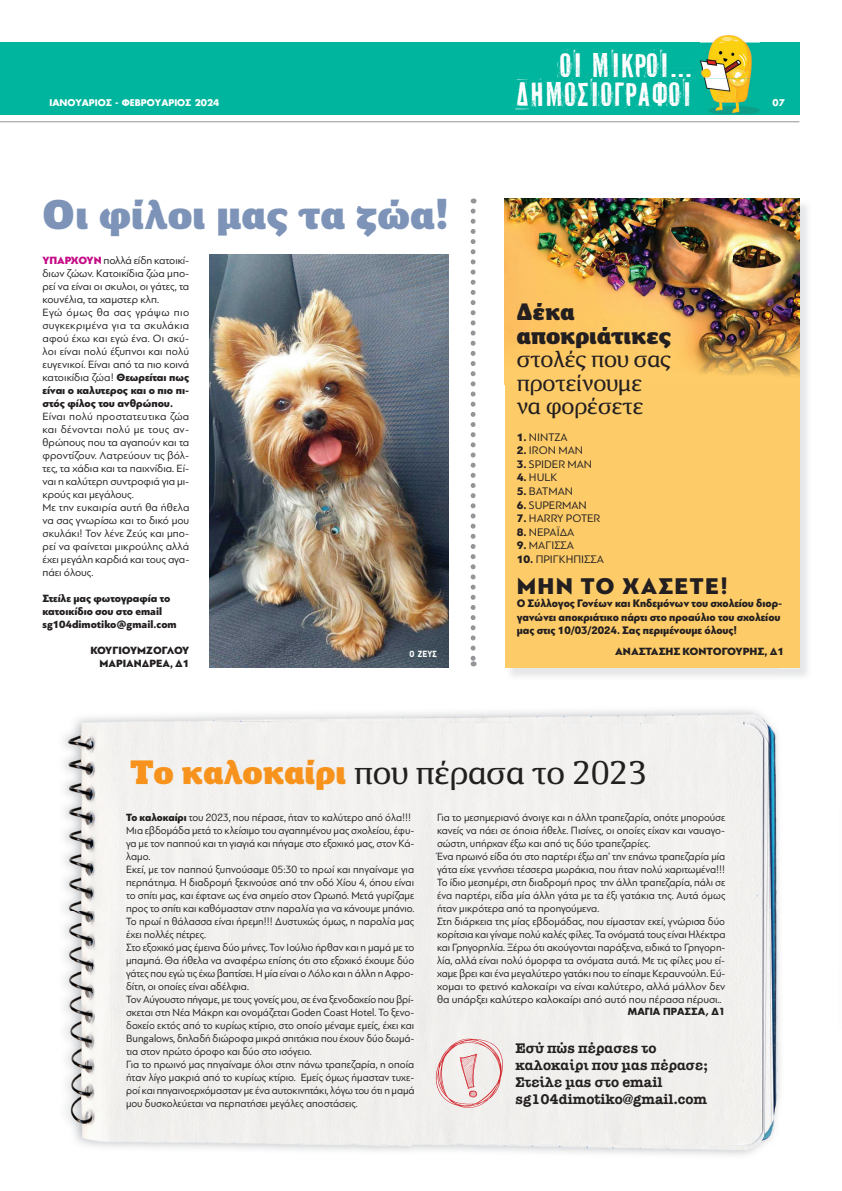
<style>
.page{position:relative;width:842px;height:1191px;background:#fff}
.page>*{position:absolute;margin:0;border:0;box-sizing:border-box;transform-origin:0 0}
.t1{font:900 37.7px "BHMA Next Step 10";letter-spacing:.01em;color:#7d94b8}
.t2{font:31.6px "PF Fuel Pro";color:#fff}
.t3{font:31px "BHMA Next Step 10";color:#231f20}
.t4{font:900 23.9px "PF Bague Sans Pro";letter-spacing:.06em;color:#231f20}
.t5{font:21.7px/23.4px "BHMA Next Step 10";color:#231f20}
.t6{font:900 21.7px/23.4px "BHMA Next Step 10";color:#231f20}
.t7{font:14px/16.8px "BHMA Typ Black Roman";color:#231f20}
.t8{font:900 11.4px/13.5px "PF Bague Sans Pro";color:#231f20;scale:.95 1}
.t9{font:11.4px "PF Bague Sans Pro";color:#231f20}
.t10{font:11px/13px "PF Bague Sans Pro";color:#231f20;scale:.95 1}
.t11{font:11px/13px "PF Bague Sans Pro";color:#231f20}
.t12{font:900 11px/13px "PF Bague Sans Pro";color:#231f20}
.t13{font:700 9.5px "PF Futura Neu";color:#231f20}
.t14{font:700 9px "PF Futura Neu";color:#fff}
.t15{font:900 9px "PF Din Text";color:#fff;scale:.94 1}
.s1{font-weight:900;color:#c50c86}
.s2{font-weight:900}
.s3{font-weight:900;color:#f7931d}
</style>
<div class="page">
<div style="left:0;top:43px;width:799px;height:72px;background:#00b59d"></div>
<hr style="left:0;top:121px;width:799px;height:1px;background:#939598">
<img style="left:700px;top:36px;width:60px;height:78px">
<img style="left:700px;top:45px;width:3px;height:38px">
<img style="left:66px;top:710px;width:714px;height:445px">
<svg style="left:436px;top:1038px;width:67px;height:70px"></svg>
<img style="left:210px;top:254px;width:239px;height:413px">
<img style="left:778px;top:200px;width:30px;height:477px">
<div style="left:505px;top:198px;width:294px;height:470px;background:#fdcc69"></div>
<img style="left:505px;top:198px;width:294px;height:178px">
<svg style="left:471px;top:211px;width:5px;height:455px"></svg>
<p class="t14" style="left:50px;top:97px;width:171px">ΙΑΝΟΥΑΡΙΟΣ - ΦΕΒΡΟΥΑΡΙΟΣ 2024</p>
<h2 class="t2" style="left:559px;top:43px;width:134px">Οι µικροί...</h2>
<h2 class="t2" style="left:516px;top:72px;width:178px">δηµοσιογράφοι</h2>
<p class="t14" style="left:773px;top:97px;width:14px">07</p>
<h1 class="t1" style="left:43px;top:189px;width:408px">Οι φίλοι µας τα ζώα!</h1>
<p class="t11" style="left:43px;top:254px;width:148px"><span class="s1">ΥΠΑΡΧΟΥΝ</span> πολλά είδη κατοικί&shy;διων ζώων. Κατοικίδια ζώα µπο&shy;ρεί να είναι οι σκυλοι, οι γάτες, τα κουνέλια, τα χαµστερ κλπ.<br>Εγώ όµως θα σας γράψω πιο συγκεκριµένα για τα σκυλάκια αφού έχω και εγώ ένα. Οι σκύ&shy;λοι είναι πολύ έξυπνοι και πολύ ευγενικοί. Είναι από τα πιο κοινά κατοικίδια ζώα! <span class="s2">Θεωρείται πως είναι ο καλυτερος και ο πιο πι&shy;στός φίλος του ανθρώπου.</span></p>
<p class="t11" style="left:43px;top:410px;width:148px">Είναι πολύ προστατευτικα ζώα και δένονται πολύ µε τους αν&shy;θρώπους που τα αγαπούν και τα φροντίζουν. Λατρεύουν τις βόλ&shy;τες, τα χάδια και τα παιχνίδια. Εί&shy;ναι η καλύτερη συντροφιά για µι&shy;κρούς και µεγάλους.<br>Με την ευκαιρία αυτή θα ήθελα να σας γνωρίσω και το δικό µου σκυλάκι! Τον λένε Ζεύς και µπο&shy;ρεί να φαίνεται µικρούλης αλλά έχει µεγάλη καρδιά και τους αγα&shy;πάει όλους.</p>
<p class="t12" style="left:43px;top:592px;width:136px">Στείλε µας φωτογραφία το κατοικίδιο σου στο email sg104dimotiko@gmail.com</p>
<p class="t12" style="left:90px;top:644px;width:100px;text-align:right">ΚΟΥΓΙΟΥΜΖΟΓΛΟΥ<br>ΜΑΡΙΑΝ∆ΡΕΑ, ∆1</p>
<h3 class="t6" style="left:517px;top:299px;width:156px">∆έκα αποκριάτικες</h3>
<h3 class="t5" style="left:517px;top:347px;width:156px">στολές που σας προτείνουµε να φορέσετε</h3>
<p class="t9" style="left:517px;top:430px;width:52px"><span class="s2">1.</span> ΝΙΝΤΖΑ</p>
<p class="t9" style="left:517px;top:444px;width:68px"><span class="s2">2.</span> IRON MAN</p>
<p class="t9" style="left:517px;top:457px;width:77px"><span class="s2">3.</span> SPIDER MAN</p>
<p class="t9" style="left:517px;top:471px;width:42px"><span class="s2">4.</span> HULK</p>
<p class="t9" style="left:517px;top:484px;width:58px"><span class="s2">5.</span> BATMAN</p>
<p class="t9" style="left:517px;top:498px;width:72px"><span class="s2">6.</span> SUPERMAN</p>
<p class="t9" style="left:517px;top:511px;width:85px"><span class="s2">7.</span> HARRY POTER</p>
<p class="t9" style="left:517px;top:525px;width:59px"><span class="s2">8.</span> ΝΕΡΑΪ∆Α</p>
<p class="t9" style="left:517px;top:538px;width:59px"><span class="s2">9.</span> ΜΑΓΙΣΣΑ</p>
<p class="t9" style="left:517px;top:552px;width:89px"><span class="s2">10.</span> ΠΡΙΓΚΗΠΙΣΣΑ</p>
<h3 class="t4" style="left:517px;top:571px;width:213px">ΜΗΝ ΤΟ ΧΑΣΕΤΕ!</h3>
<p class="t8" style="left:517px;top:597px;width:281px">Ο Σύλλογος Γονέων και Κηδεµόνων του σχολείου διορ&shy;γανώνει αποκριάτικο πάρτι στο προαύλιο του σχολείου µας στις 10/03/2024. Σας περιµένουµε όλους!</p>
<p class="t15" style="left:409px;top:648px;width:31px">Ο ΖΕΥΣ</p>
<p class="t12" style="left:615px;top:645px;width:170px">ΑΝΑΣΤΑΣΗΣ ΚΟΝΤΟΓΟΥΡΗΣ, ∆1</p>
<h3 class="t3" style="left:130px;top:755px;width:518px"><span class="s3">Το καλοκαίρι</span> που πέρασα το 2023</h3>
<p class="t10" style="left:126px;top:811px;width:305px"><span class="s2">Το καλοκαίρι</span> του 2023, που πέρασε, ήταν το καλύτερο από όλα!!!<br>Μια εβδοµάδα µετά το κλείσιµο του αγαπηµένου µας σχολείου, έφυ&shy;γα µε τον παππού και τη γιαγιά και πήγαµε στο εξοχικό µας, στον Κά&shy;λαµο.<br>Εκεί, µε τον παππού ξυπνούσαµε 05:30 το πρωί και πηγαίναµε για περπάτηµα. Η διαδροµή ξεκινούσε από την οδό Χίου 4, όπου είναι το σπίτι µας, και έφτανε ως ένα σηµείο στον Ωρωπό. Μετά γυρίζαµε προς το σπίτι και καθόµασταν στην παραλία για να κάνουµε µπάνιο.<br>Το πρωί η θάλασσα είναι ήρεµη!!! ∆υστυχώς όµως, η παραλία µας έχει πολλές πέτρες.<br>Στο εξοχικό µας έµεινα δύο µήνες. Τον Ιούλιο ήρθαν και η µαµά µε το µπαµπά. Θα ήθελα να αναφέρω επίσης ότι στο εξοχικό έχουµε δύο γάτες που εγώ τις έχω βαπτίσει. Η µία είναι ο Λόλο και η άλλη η Αφρο&shy;δίτη, οι οποίες είναι αδέλφια.<br>Τον Αύγουστο πήγαµε, µε τους γονείς µου, σε ένα ξενοδοχείο που βρί&shy;σκεται στη Νέα Μάκρη και ονοµάζεται Goden Coast Hotel. Το ξενο&shy;δοχείο εκτός από το κυρίως κτίριο, στο οποίο µέναµε εµείς, έχει και Bungalows, δηλαδή διώροφα µικρά σπιτάκια που έχουν δύο δωµά&shy;τια στον πρώτο όροφο και δύο στο ισόγειο.<br>Για το πρωινό µας πηγαίναµε όλοι στην πάνω τραπεζαρία, η οποία ήταν λίγο µακριά από το κυρίως κτίριο. Εµείς όµως ήµασταν τυχε&shy;ροί και πηγαινοερχόµασταν µε ένα αυτοκινητάκι, λόγω του ότι η µαµά µου δυσκολεύεται να περπατήσει µεγάλες αποστάσεις.</p>
<p class="t10" style="left:437px;top:811px;width:305px">Για το µεσηµεριανό άνοιγε και η άλλη τραπεζαρία, οπότε µπορούσε κανείς να πάει σε όποια ήθελε. Πισίνες, οι οποίες είχαν και ναυαγο&shy;σώστη, υπήρχαν έξω και από τις δύο τραπεζαρίες.<br>Ένα πρωινό είδα ότι στο παρτέρι έξω απ’ την επάνω τραπεζαρία µία γάτα είχε γεννήσει τέσσερα µωράκια, που ήταν πολύ χαριτωµένα!!!<br>Το ίδιο µεσηµέρι, στη διαδροµή προς την άλλη τραπεζαρία, πάλι σε ένα παρτέρι, είδα µία άλλη γάτα µε τα έξι γατάκια της. Αυτά όµως ήταν µικρότερα από τα προηγούµενα.<br>Στη διάρκεια της µίας εβδοµάδας, που είµασταν εκεί, γνώρισα δύο κορίτσια και γίναµε πολύ καλές φίλες. Τα ονόµατά τους είναι Ηλέκτρα και Γρηγορηλία. Ξέρω ότι ακούγονται παράξενα, ειδικά το Γρηγορη&shy;λία, αλλά είναι πολύ όµορφα τα ονόµατα αυτά. Με τις φίλες µου εί&shy;χαµε βρει και ένα µεγαλύτερο γατάκι που το είπαµε Κεραυνούλη. Εύ&shy;χοµαι το φετινό καλοκαίρι να είναι καλύτερο, αλλά µάλλον δεν θα υπάρξει καλύτερο καλοκαίρι από αυτό που πέρασα πέρυσι..</p>
<p class="t13" style="left:628px;top:1004px;width:99px">ΜΑΓΙΑ ΠΡΑΣΣΑ, Δ1</p>
<p class="t7" style="left:515px;top:1039px;width:194px">Εσύ πώς πέρασες το καλοκαίρι που µας πέρασε;<br>Στείλε µας στο email sg104dimotiko@gmail.com</p>
</div>
